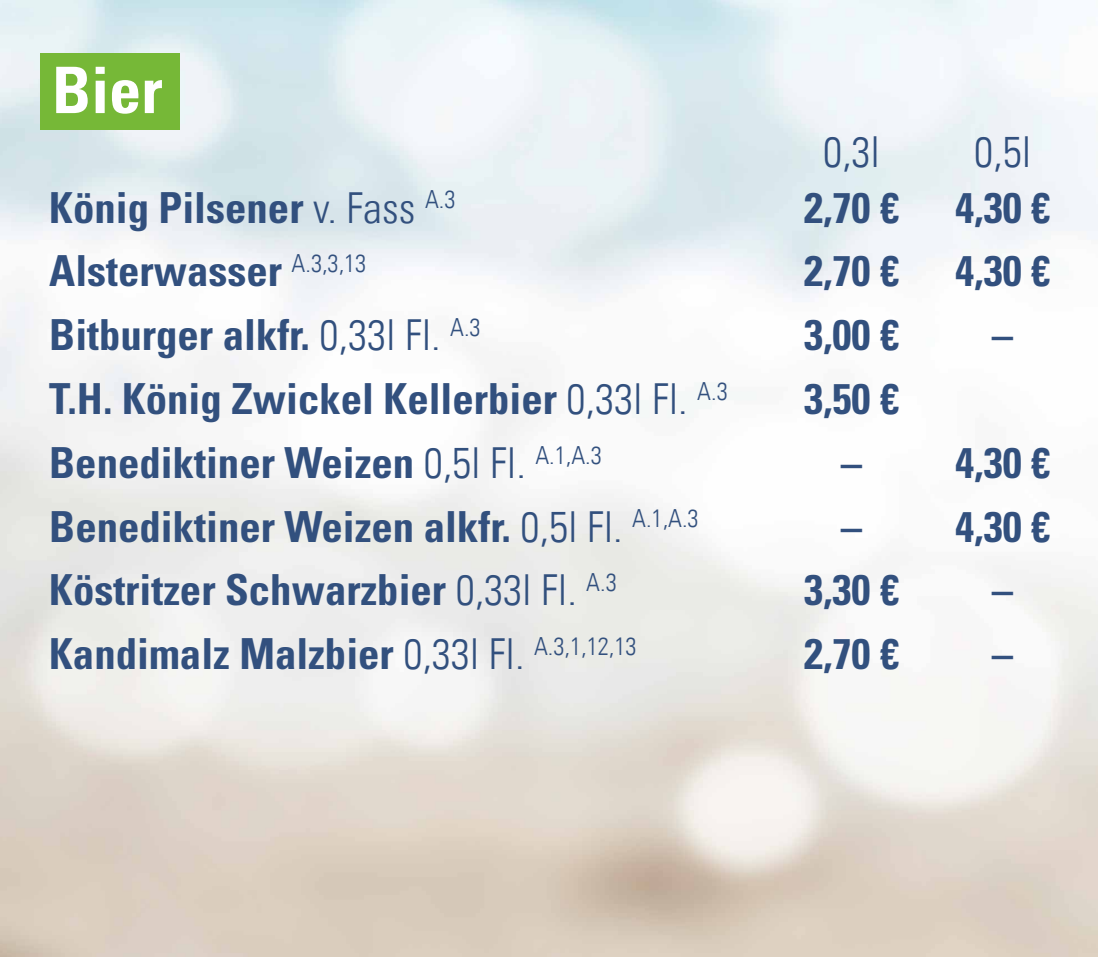
<style>
.page{position:relative;width:1098px;height:957px;background:#fff}
.page>*{position:absolute;margin:0;border:0;box-sizing:border-box;transform-origin:0 0}
.t1{font:700 condensed 64.12px "Univers LT Std";color:#fff}
.t2{font:700 condensed 42.75px "Univers LT Std";color:#32507e}
.t3{font:300 condensed 42.75px "Univers LT";color:#32507e}
.s1{font-family:"Univers LT";font-weight:300}
</style>
<div class="page">
<img style="left:0;top:0;width:1097px;height:957px">
<div style="left:40px;top:53px;width:139px;height:77px;background:#76b837"></div>
<h1 class="t1" style="left:52px;top:51px;width:112px">Bier</h1>
<p class="t3" style="left:822px;top:127px;width:58px">0,3l</p>
<p class="t3" style="left:973px;top:127px;width:58px">0,5l</p>
<p class="t2" style="left:49px;top:181px;width:407px">König Pilsener <span class="s1">v. Fass</span> <sup>A.3</sup></p>
<p class="t2" style="left:803px;top:181px;width:96px">2,70 €</p>
<p class="t2" style="left:954px;top:181px;width:96px">4,30 €</p>
<p class="t2" style="left:49px;top:245px;width:318px">Alsterwasser <sup>A.3,3,13</sup></p>
<p class="t2" style="left:803px;top:245px;width:96px">2,70 €</p>
<p class="t2" style="left:954px;top:245px;width:96px">4,30 €</p>
<p class="t2" style="left:49px;top:309px;width:433px">Bitburger alkfr. <span class="s1">0,33l Fl.</span> <sup>A.3</sup></p>
<p class="t2" style="left:803px;top:309px;width:96px">3,00 €</p>
<p class="t2" style="left:991px;top:309px;width:23px">–</p>
<p class="t2" style="left:49px;top:372px;width:679px">T.H. König Zwickel Kellerbier <span class="s1">0,33l Fl.</span> <sup>A.3</sup></p>
<p class="t2" style="left:803px;top:372px;width:96px">3,50 €</p>
<p class="t2" style="left:49px;top:436px;width:554px">Benediktiner Weizen <span class="s1">0,5l Fl.</span> <sup>A.1,A.3</sup></p>
<p class="t2" style="left:840px;top:436px;width:211px">– 4,30 €</p>
<p class="t2" style="left:49px;top:500px;width:650px">Benediktiner Weizen alkfr. <span class="s1">0,5l Fl.</span> <sup>A.1,A.3</sup></p>
<p class="t2" style="left:840px;top:500px;width:211px">– 4,30 €</p>
<p class="t2" style="left:49px;top:564px;width:569px">Köstritzer Schwarzbier <span class="s1">0,33l Fl.</span> <sup>A.3</sup></p>
<p class="t2" style="left:803px;top:564px;width:96px">3,30 €</p>
<p class="t2" style="left:991px;top:564px;width:23px">–</p>
<p class="t2" style="left:49px;top:628px;width:588px">Kandimalz Malzbier <span class="s1">0,33l Fl.</span> <sup>A.3,1,12,13</sup></p>
<p class="t2" style="left:803px;top:628px;width:96px">2,70 €</p>
<p class="t2" style="left:991px;top:628px;width:23px">–</p>
</div>
